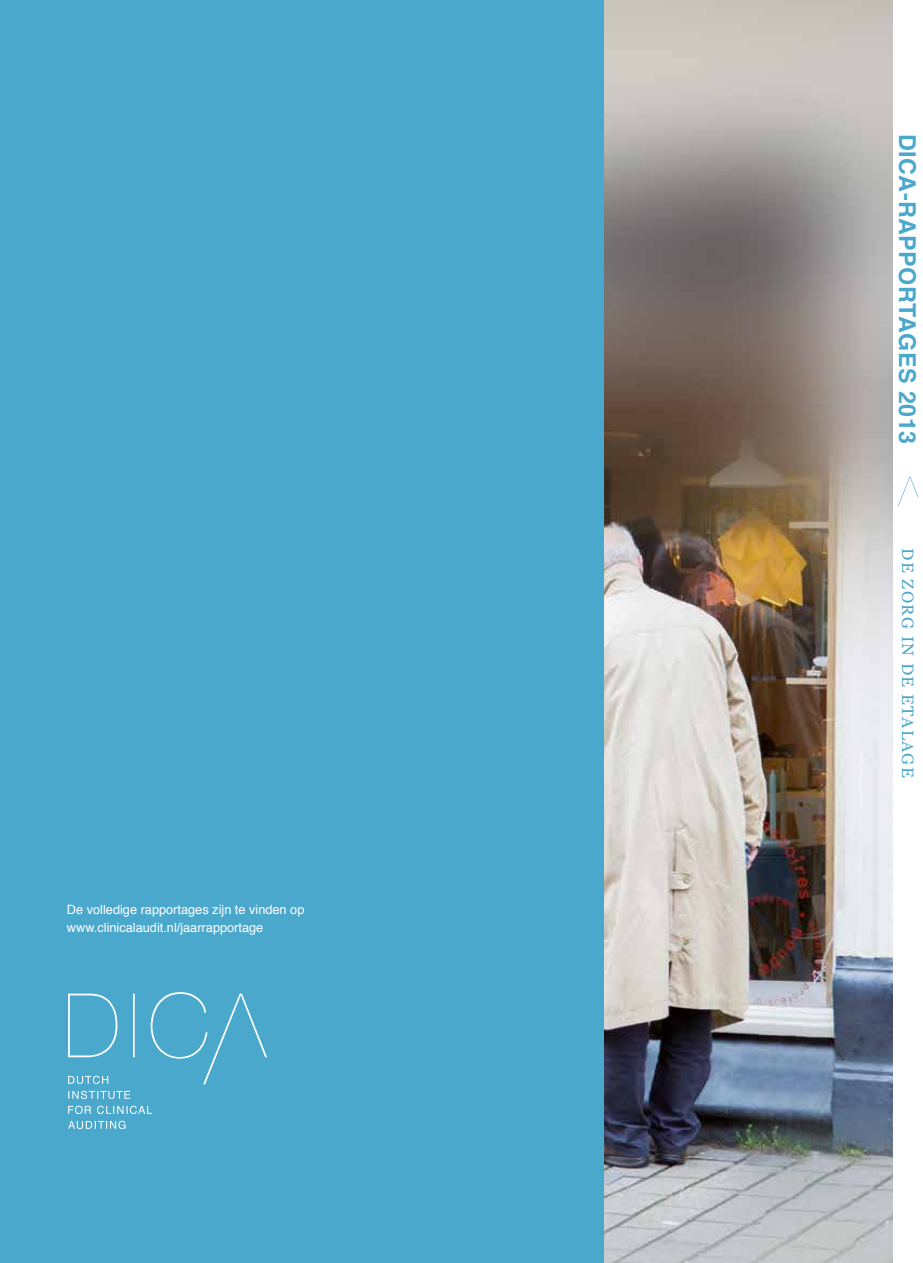
<style>
.page{position:relative;width:923px;height:1263px;background:#fff}
.page>*{position:absolute;margin:0;border:0;box-sizing:border-box;transform-origin:0 0}
.t1{font:700 23.25px "Helvetica";letter-spacing:.02em;color:#4ba8cd}
.t2{font:16.5px "Georgia";letter-spacing:.08em;color:#4ba8cd}
.t3{font:12.75px/17.2px "Helvetica";color:#fff}
</style>
<div class="page">
<img style="left:604px;top:0;width:289px;height:1263px">
<div style="left:0;top:0;width:604px;height:1263px;background:#4ba8cd"></div>
<svg style="left:68px;top:992px;width:199px;height:137px"></svg>
<svg style="left:898px;top:477px;width:20px;height:29px"></svg>
<p class="t3" style="left:67px;top:902px;width:239px">De volledige rapportages zijn te vinden op www.clinicalaudit.nl/jaarrapportage</p>
<h1 class="t1" style="left:926px;top:134px;width:311px;rotate:90deg">dica-rapportages 2013</h1>
<p class="t2" style="left:918px;top:548px;width:231px;rotate:90deg">de zorg in de etalage</p>
</div>
